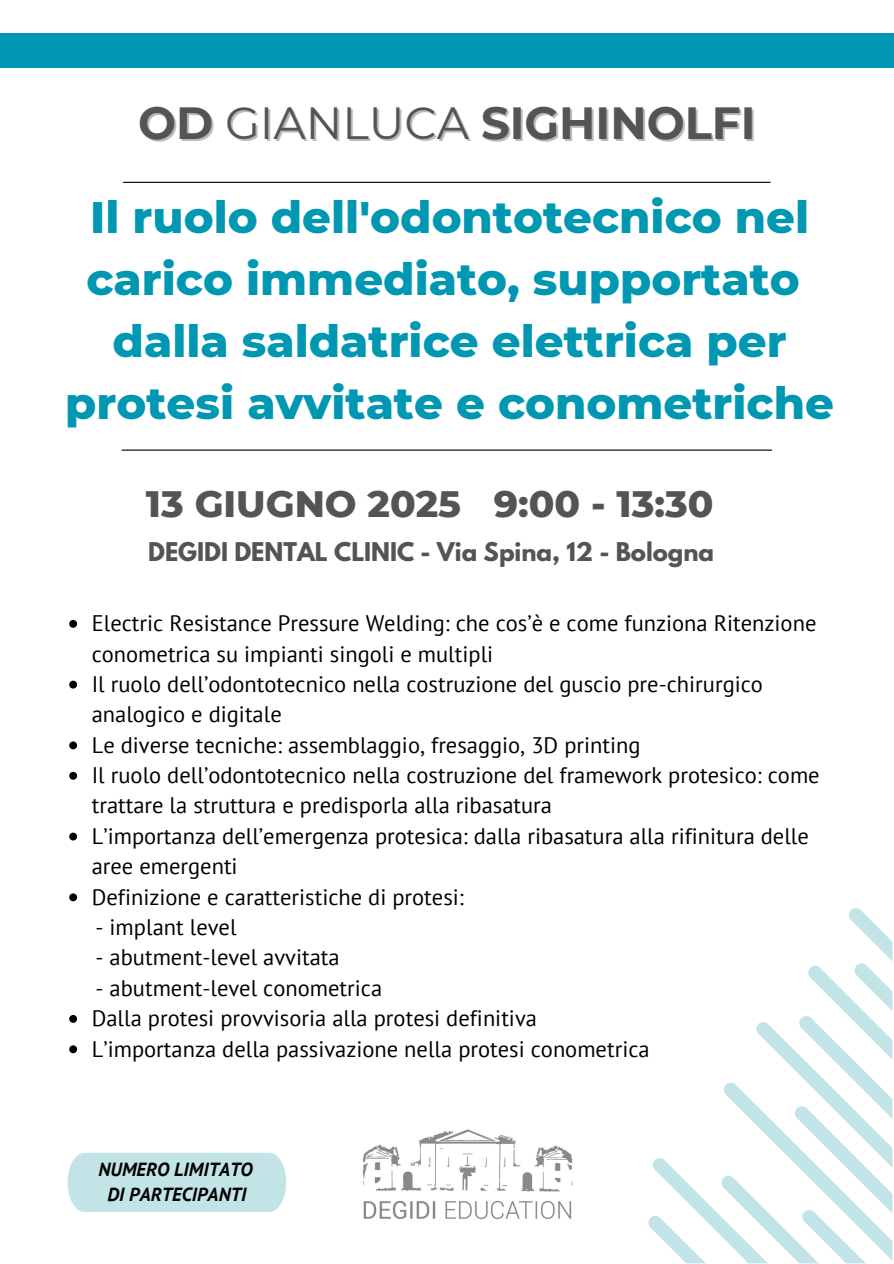
<style>
.page{position:relative;width:894px;height:1264px;background:#fff}
.page>*{position:absolute;margin:0;border:0;box-sizing:border-box;transform-origin:0 0}
.t1{font:800 45px/61.8px "Montserrat";color:#0097b2;text-align:center}
.t2{font:700 45px "Montserrat";color:#545454}
.t3{font:800 37.5px "Montserrat";color:#545454}
.t4{font:700 22.8px "League Spartan";color:#545454}
.t5{font:22.5px/30.3px "PT Sans";color:#000}
.t6{font:italic 700 19.05px "PT Sans";color:#000}
.s1{color:rgb(84 84 84/.4)}
.s2{font-weight:400}
</style>
<div class="page">
<div style="left:0;top:34px;width:893px;height:34px;background:#0097b2"></div>
<hr style="left:123px;top:182px;width:647px;height:1px;background:#000">
<hr style="left:122px;top:449px;width:649px;height:1px;background:#000">
<svg style="left:648px;top:908px;width:244px;height:355px"></svg>
<svg style="left:69px;top:620px;width:8px;height:7px"></svg>
<svg style="left:69px;top:680px;width:8px;height:8px"></svg>
<svg style="left:69px;top:741px;width:8px;height:8px"></svg>
<svg style="left:69px;top:771px;width:8px;height:8px"></svg>
<svg style="left:69px;top:832px;width:8px;height:8px"></svg>
<svg style="left:69px;top:893px;width:8px;height:8px"></svg>
<svg style="left:69px;top:1015px;width:8px;height:7px"></svg>
<svg style="left:69px;top:1045px;width:8px;height:8px"></svg>
<img style="left:362px;top:1129px;width:211px;height:90px">
<div style="left:68px;top:1152px;width:218px;height:59px;background:#c3e4e6"></div>
<h5 class="t2" style="left:140px;top:95px;width:616px"><span class="s1">OD</span> <span class="s2">GIANLUCA</span> SIGHINOLFI</h5>
<p class="t1" style="left:65px;top:186px;width:770px">Il ruolo dell'odontotecnico nel carico immediato, supportato dalla saldatrice elettrica per protesi avvitate e conometriche</p>
<p class="t3" style="left:146px;top:480px;width:568px">13 GIUGNO 2025 9:00 - 13:30</p>
<p class="t4" style="left:148px;top:541px;width:567px">DEGIDI DENTAL CLINIC - Via Spina, 12 - Bologna</p>
<h1 class="t5" style="left:92px;top:607px;width:726px">Electric Resistance Pressure Welding: che cos’è e come funziona Ritenzione conometrica su impianti singoli e multipli</h1>
<p class="t5" style="left:92px;top:668px;width:672px">Il ruolo dell’odontotecnico nella costruzione del guscio pre-chirurgico analogico e digitale</p>
<h2 class="t5" style="left:92px;top:729px;width:550px">Le diverse tecniche: assemblaggio, fresaggio, 3D printing</h2>
<p class="t5" style="left:92px;top:759px;width:729px">Il ruolo dell’odontotecnico nella costruzione del framework protesico: come trattare la struttura e predisporla alla ribasatura</p>
<h3 class="t5" style="left:92px;top:820px;width:718px">L’importanza dell’emergenza protesica: dalla ribasatura alla rifinitura delle aree emergenti</h3>
<h4 class="t5" style="left:92px;top:881px;width:373px">Definizione e caratteristiche di protesi:</h4>
<p class="t5" style="left:95px;top:911px;width:142px">- implant level</p>
<p class="t5" style="left:95px;top:941px;width:246px">- abutment-level avvitata</p>
<p class="t5" style="left:95px;top:972px;width:288px">- abutment-level conometrica</p>
<p class="t5" style="left:92px;top:1002px;width:446px">Dalla protesi provvisoria alla protesi definitiva</p>
<p class="t5" style="left:92px;top:1033px;width:559px">L’importanza della passivazione nella protesi conometrica</p>
<p class="t6" style="left:99px;top:1156px;width:156px">NUMERO LIMITATO</p>
<p class="t6" style="left:107px;top:1182px;width:140px">DI PARTECIPANTI</p>
</div>
